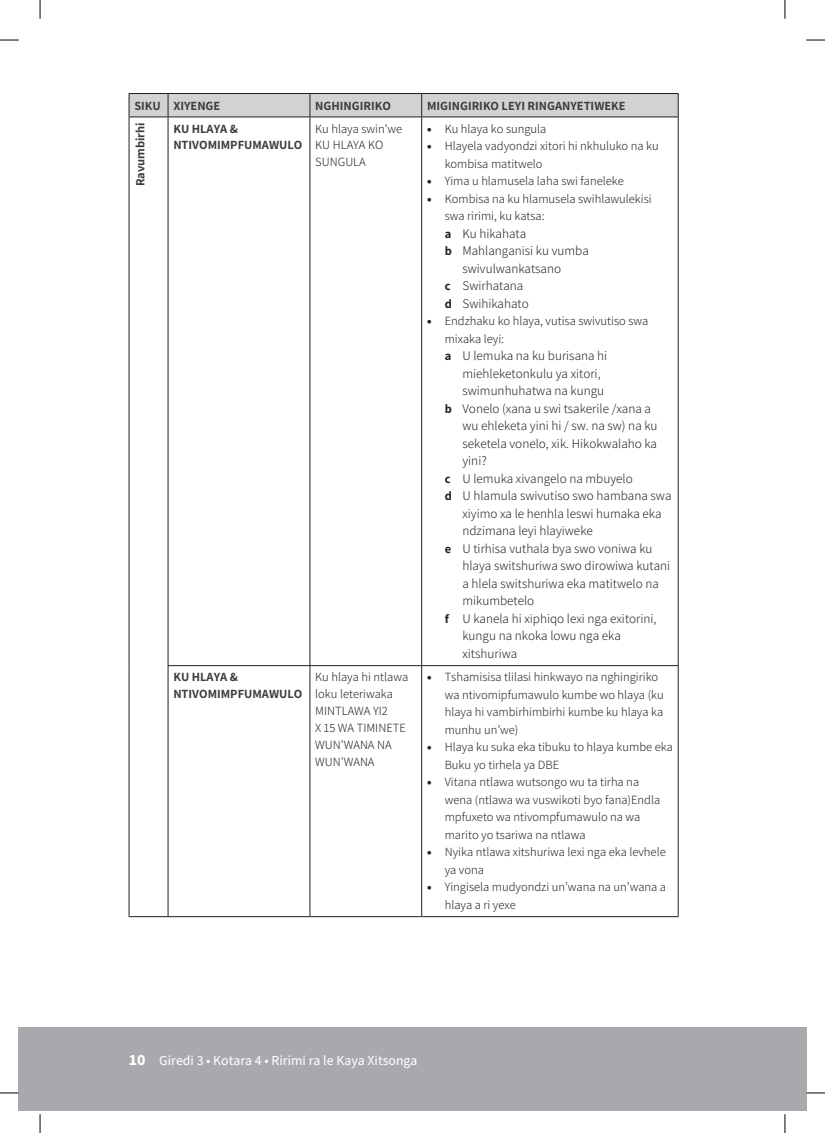
<style>
.page{position:relative;width:825px;height:1133px;background:#fff}
.page>*{position:absolute;margin:0;border:0;box-sizing:border-box;transform-origin:0 0}
.t1{font:500 13.75px "Assistant";color:#fff}
.t2{font:300 13.12px "Assistant";color:#231f20}
.t3{font:300 12.5px/17.5px "Assistant";color:#231f20}
.t4{font:700 12.5px/16.9px "Assistant";color:#3e3e3f}
.s1{font-weight:800}
.s2{font-weight:700;font-size:12.5px}
.s3{font-family:"Noto Sans JP";font-weight:900}
</style>
<div class="page">
<div style="left:784px;top:1027px;width:21px;height:83px;background:#a8a9ad"></div>
<div style="left:19px;top:1027px;width:765px;height:83px;background:#a8a9ad"></div>
<svg style="left:167px;top:118px;width:254px;height:798px"></svg>
<hr style="left:309px;top:117px;width:1px;height:548px;background:#231f20">
<hr style="left:168px;top:665px;width:142px;height:1px;background:#231f20">
<hr style="left:310px;top:665px;width:111px;height:1px;background:#231f20">
<hr style="left:309px;top:666px;width:1px;height:250px;background:#231f20">
<hr style="left:421px;top:665px;width:257px;height:1px;background:#231f20">
<svg style="left:129px;top:93px;width:549px;height:24px;background:#c4c4c6"></svg>
<hr style="left:129px;top:117px;width:39px;height:1px;background:#231f20">
<hr style="left:168px;top:117px;width:142px;height:1px;background:#231f20">
<hr style="left:310px;top:117px;width:111px;height:1px;background:#231f20">
<hr style="left:168px;top:916px;width:142px;height:1px;background:#231f20">
<hr style="left:310px;top:916px;width:111px;height:1px;background:#231f20">
<hr style="left:421px;top:117px;width:257px;height:1px;background:#231f20">
<hr style="left:421px;top:117px;width:1px;height:548px;background:#231f20">
<hr style="left:677px;top:117px;width:1px;height:548px;background:#231f20">
<hr style="left:421px;top:666px;width:1px;height:250px;background:#231f20">
<hr style="left:677px;top:666px;width:1px;height:250px;background:#231f20">
<hr style="left:421px;top:916px;width:257px;height:1px;background:#231f20">
<hr style="left:129px;top:117px;width:1px;height:548px;background:#231f20">
<hr style="left:168px;top:117px;width:1px;height:548px;background:#231f20">
<hr style="left:129px;top:665px;width:1px;height:251px;background:#231f20">
<hr style="left:168px;top:666px;width:1px;height:250px;background:#231f20">
<hr style="left:129px;top:916px;width:39px;height:1px;background:#231f20">
<svg style="left:0;top:39px;width:19px;height:2px"></svg>
<svg style="left:806px;top:39px;width:18px;height:2px"></svg>
<svg style="left:0;top:1092px;width:19px;height:1px"></svg>
<svg style="left:805px;top:1092px;width:19px;height:1px"></svg>
<svg style="left:39px;top:0;width:2px;height:19px"></svg>
<svg style="left:39px;top:1114px;width:2px;height:18px"></svg>
<svg style="left:784px;top:0;width:1px;height:19px"></svg>
<svg style="left:784px;top:1114px;width:1px;height:18px"></svg>
<p class="t4" style="left:134px;top:97px;width:87px">SIKU XIYENGE</p>
<p class="t4" style="left:315px;top:97px;width:77px">NGHINGIRIKO</p>
<p class="t4" style="left:427px;top:97px;width:200px">MIGINGIRIKO LEYI RINGANYETIWEKE</p>
<p class="t4" style="left:131px;top:186px;width:66px;rotate:-90deg">Ravumbirhi</p>
<p class="t4" style="left:173px;top:119px;width:130px">KU HLAYA &amp;<br>NTIVOMIMPFUMAWULO</p>
<p class="t3" style="left:315px;top:119px;width:89px;line-height:16.9px">Ku hlaya swin’we<br>KU HLAYA KO<br>SUNGULA</p>
<p class="t3" style="left:427px;top:119px;width:121px"><span class="s1">•</span> Ku hlaya ko sungula</p>
<p class="t3" style="left:444px;top:136px;width:215px;text-indent:-18px"><span class="s1">•</span> Hlayela vadyondzi xitori hi nkhuluko na ku kombisa matitwelo</p>
<p class="t3" style="left:427px;top:171px;width:198px"><span class="s1">•</span> Yima u hlamusela laha swi faneleke</p>
<p class="t3" style="left:444px;top:189px;width:208px;text-indent:-18px"><span class="s1">•</span> Kombisa na ku hlamusela swihlawulekisi swa ririmi, ku katsa:</p>
<p class="t2" style="left:444px;top:224px;width:83px"><span class="s2">a</span> Ku hikahata</p>
<p class="t2" style="left:444px;top:242px;width:145px"><span class="s2">b</span> Mahlanganisi ku vumba</p>
<p class="t2" style="left:462px;top:259px;width:100px">swivulwankatsano</p>
<p class="t2" style="left:444px;top:277px;width:80px"><span class="s2">c</span> Swirhatana</p>
<p class="t2" style="left:444px;top:294px;width:85px"><span class="s2">d</span> Swihikahato</p>
<p class="t3" style="left:444px;top:311px;width:205px;text-indent:-18px"><span class="s1">•</span> Endzhaku ko hlaya, vutisa swivutiso swa mixaka leyi:</p>
<p class="t2" style="left:444px;top:347px;width:164px"><span class="s2">a</span> U lemuka na ku burisana hi</p>
<p class="t2" style="left:462px;top:364px;width:140px">miehleketonkulu ya xitori,</p>
<p class="t2" style="left:462px;top:382px;width:143px">swimunhuhatwa na kungu</p>
<p class="t2" style="left:444px;top:399px;width:208px"><span class="s2">b</span> Vonelo (xana u swi tsakerile /xana a</p>
<p class="t2" style="left:462px;top:417px;width:196px">wu ehleketa yini hi / sw. na sw) na ku</p>
<p class="t2" style="left:462px;top:434px;width:196px">seketela vonelo, xik. Hikokwalaho ka</p>
<p class="t2" style="left:462px;top:452px;width:26px">yini?</p>
<p class="t2" style="left:444px;top:469px;width:189px"><span class="s2">c</span> U lemuka xivangelo na mbuyelo</p>
<p class="t2" style="left:444px;top:487px;width:228px"><span class="s2">d</span> U hlamula swivutiso swo hambana swa</p>
<p class="t2" style="left:462px;top:504px;width:200px">xiyimo xa le henhla leswi humaka eka</p>
<p class="t2" style="left:462px;top:522px;width:132px">ndzimana leyi hlayiweke</p>
<p class="t2" style="left:444px;top:539px;width:209px"><span class="s2">e</span> U tirhisa vuthala bya swo voniwa ku</p>
<p class="t2" style="left:462px;top:557px;width:209px">hlaya switshuriwa swo dirowiwa kutani</p>
<p class="t2" style="left:462px;top:574px;width:198px">a hlela switshuriwa eka matitwelo na</p>
<p class="t2" style="left:462px;top:592px;width:73px">mikumbetelo</p>
<p class="t2" style="left:444px;top:609px;width:213px"><span class="s2">f</span> U kanela hi xiphiqo lexi nga exitorini,</p>
<p class="t2" style="left:462px;top:627px;width:160px">kungu na nkoka lowu nga eka</p>
<p class="t2" style="left:462px;top:644px;width:56px">xitshuriwa</p>
<p class="t4" style="left:173px;top:668px;width:130px">KU HLAYA &amp;<br>NTIVOMIMPFUMAWULO</p>
<p class="t3" style="left:315px;top:668px;width:94px;line-height:16.9px">Ku hlaya hi ntlawa loku leteriwaka<br>MINTLAWA YI2<br>X 15 WA TIMINETE<br>WUN’WANA NA<br>WUN’WANA</p>
<p class="t3" style="left:444px;top:667px;width:220px;text-indent:-18px"><span class="s1">•</span> Tshamisisa tlilasi hinkwayo na nghingiriko wa ntivomipfumawulo kumbe wo hlaya (ku hlaya hi vambirhimbirhi kumbe ku hlaya ka munhu un’we)</p>
<p class="t3" style="left:444px;top:737px;width:229px;text-indent:-18px"><span class="s1">•</span> Hlaya ku suka eka tibuku to hlaya kumbe eka<br>Buku yo tirhela ya DBE</p>
<p class="t3" style="left:444px;top:772px;width:217px;text-indent:-18px"><span class="s1">•</span> Vitana ntlawa wutsongo wu ta tirha na wena (ntlawa wa vuswikoti byo fana)Endla mpfuxeto wa ntivompfumawulo na wa marito yo tsariwa na ntlawa</p>
<p class="t3" style="left:444px;top:842px;width:222px;text-indent:-18px"><span class="s1">•</span> Nyika ntlawa xitshuriwa lexi nga eka levhele ya vona</p>
<p class="t3" style="left:444px;top:877px;width:223px;text-indent:-18px"><span class="s1">•</span> Yingisela mudyondzi un’wana na un’wana a hlaya a ri yexe</p>
<p class="t1" style="left:129px;top:1050px;width:290px"><span class="s3">10</span> Giredi 3 • Kotara 4 • Ririmi ra le Kaya Xitsonga</p>
</div>
